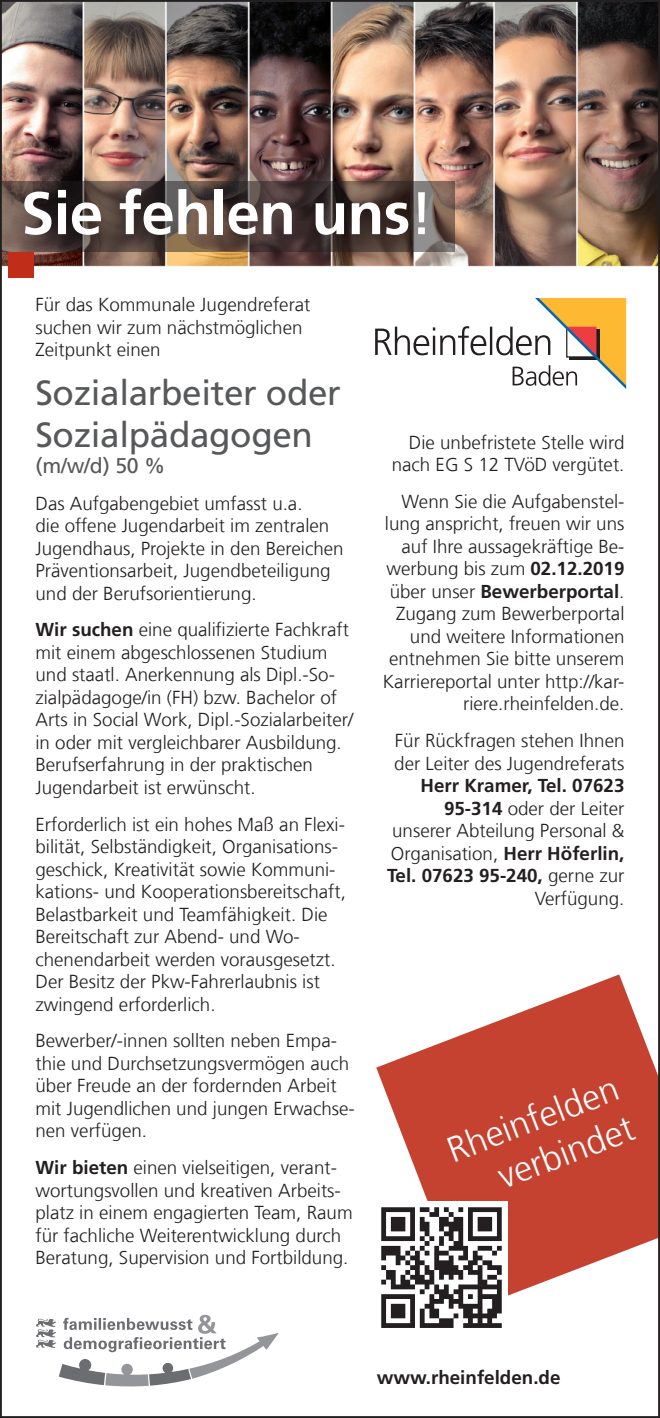
<style>
.page{position:relative;width:660px;height:1418px;background:#fff}
.page>*{position:absolute;margin:0;border:0;box-sizing:border-box;transform-origin:0 0}
.t1{font:700 60px "Frutiger LT Com";letter-spacing:-.01em;color:#fff}
.t2{font:300 35.5px/42.8px "Frutiger LT Com";color:#fff;text-align:right}
.t3{font:35px/42px "Frutiger LT Com";letter-spacing:-.01em;color:#57585a}
.t4{font:21.25px "Frutiger LT Com";color:#57585a}
.t5{font:300 18.75px/22.5px "Frutiger LT Com";color:#231f20}
.t6{font:700 18.75px "Frutiger LT Com";color:#231f20}
.s1{font-weight:400}
.s2{font-weight:700}
</style>
<div class="page">
<img style="left:3px;top:3px;width:653px;height:271px">
<svg style="left:3px;top:181px;width:451px;height:71px;background:#4e3f3b"></svg>
<div style="left:8px;top:253px;width:25px;height:25px;background:#c02d19"></div>
<svg style="left:376px;top:974px;width:280px;height:322px;fill:#c64230"></svg>
<img style="left:376px;top:1201px;width:131px;height:127px">
<svg style="left:375px;top:298px;width:250px;height:90px"></svg>
<svg style="left:36px;top:1314px;width:242px;height:72px"></svg>
<h1 class="t1" style="left:21px;top:178px;width:413px">Sie fehlen uns<span class="s1">!</span></h1>
<p class="t5" style="left:35px;top:293px;width:276px">Für das Kommunale Jugendreferat suchen wir zum nächstmöglichen<br>Zeitpunkt einen</p>
<h3 class="t3" style="left:35px;top:372px;width:306px">Sozialarbeiter oder<br>Sozialpädagogen</h3>
<p class="t4" style="left:35px;top:453px;width:131px">(m/w/d) 50 %</p>
<p class="t5" style="left:35px;top:492px;width:309px">Das Aufgabengebiet umfasst u.a.<br>die offene Jugendarbeit im zentralen Jugendhaus, Projekte in den Bereichen Präventionsarbeit, Jugendbeteiligung und der Berufsorientierung.</p>
<p class="t5" style="left:35px;top:618px;width:319px"><span class="s2">Wir suchen</span> eine qualifizierte Fachkraft mit einem abgeschlossenen Studium und staatl. Anerkennung als Dipl.-So&shy;zialpädagoge/in (FH) bzw. Bachelor of Arts in Social Work, Dipl.-Sozialarbeiter/ in oder mit vergleichbarer Ausbildung.<br>Berufserfahrung in der praktischen Jugendarbeit ist erwünscht.</p>
<p class="t5" style="left:35px;top:813px;width:312px">Erforderlich ist ein hohes Maß an Flexi&shy;bilität, Selbständigkeit, Organisations&shy;geschick, Kreativität sowie Kommuni&shy;kations- und Kooperationsbereitschaft, Belastbarkeit und Teamfähigkeit. Die Bereitschaft zur Abend- und Wo&shy;chenendarbeit werden vorausgesetzt.<br>Der Besitz der Pkw-Fahrerlaubnis ist zwingend erforderlich.</p>
<p class="t5" style="left:35px;top:1029px;width:320px">Bewerber/-innen sollten neben Empa&shy;thie und Durchsetzungsvermögen auch über Freude an der fordernden Arbeit mit Jugendlichen und jungen Erwachse&shy;nen verfügen.</p>
<p class="t5" style="left:35px;top:1156px;width:318px"><span class="s2">Wir bieten</span> einen vielseitigen, verant&shy;wortungsvollen und kreativen Arbeits&shy;platz in einem engagierten Team, Raum für fachliche Weiterentwicklung durch Beratung, Supervision und Fortbildung.</p>
<p class="t5" style="left:391px;top:431px;width:234px;text-align:right">Die unbefristete Stelle wird nach EG S 12 TVöD vergütet.</p>
<p class="t5" style="left:382px;top:490px;width:243px;text-align:right">Wenn Sie die Aufgabenstel&shy;lung anspricht, freuen wir uns auf Ihre aussagekräftige Be&shy;werbung bis zum <span class="s2">02.12.2019 </span>über unser <span class="s2">Bewerberportal</span>.<br>Zugang zum Bewerberportal und weitere Informationen entnehmen Sie bitte unserem<br>Karriereportal unter http://kar&shy;riere.rheinfelden.de.</p>
<p class="t5" style="left:394px;top:729px;width:231px">Für Rückfragen stehen Ihnen der Leiter des Jugendreferats</p>
<p class="t5" style="left:387px;top:774px;width:238px;text-align:right"><span class="s2">Herr Kramer, Tel. 07623<br>95-314</span> oder der Leiter unserer Abteilung Personal &amp;<br>Organisation, <span class="s2">Herr Höferlin,<br>Tel. 07623 95-240,</span> gerne zur<br>Verfügung.</p>
<h2 class="t2" style="left:441px;top:1131px;width:182px;rotate:-21deg">Rheinfelden verbindet</h2>
<p class="t6" style="left:376px;top:1366px;width:185px">www.rheinfelden.de</p>
</div>
